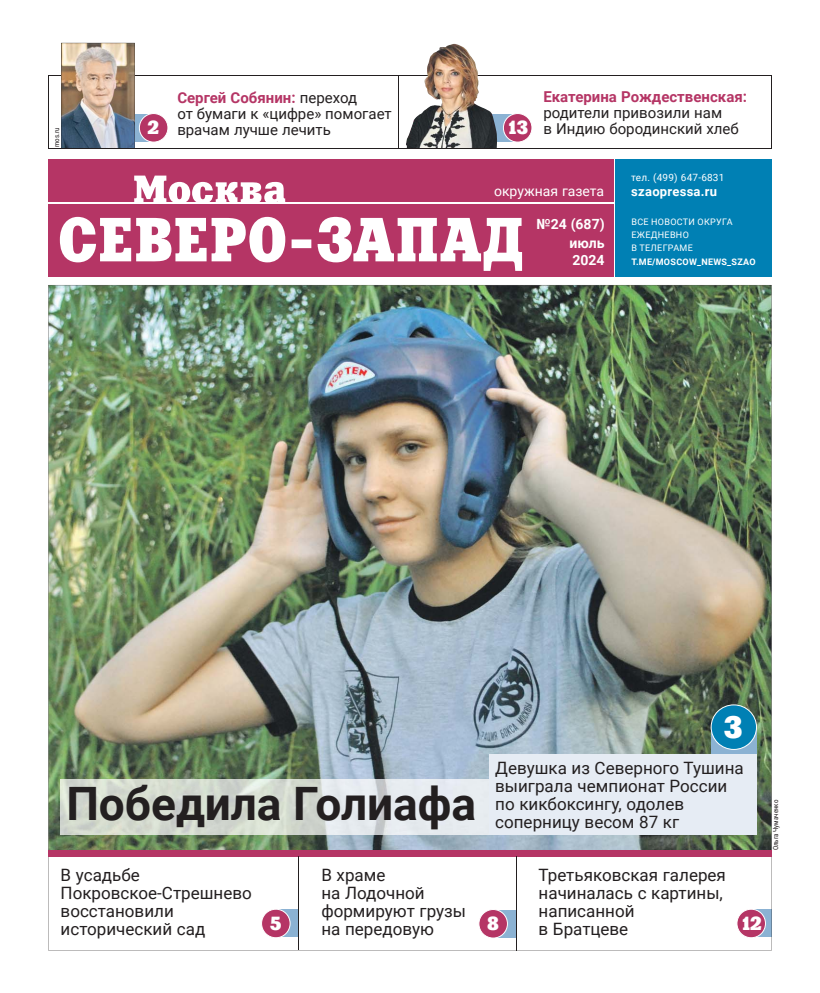
<style>
.page{position:relative;width:820px;height:993px;background:#fff}
.page>*{position:absolute;margin:0;border:0;box-sizing:border-box;transform-origin:0 0}
.t1{font:700 46px "Roboto";color:#231f20}
.t2{font:31px "Xenia C";color:#fff}
.t3{font:19px "Xenia C";color:#fff}
.t4{font:17px/18px "Roboto";color:#231f20}
.t5{font:15px/16px "Roboto";color:#231f20}
.t6{font:700 15px "Roboto";color:#b53565}
.t7{font:700 14px/19.8px "Roboto";color:#fff;text-align:right}
.t8{font:14px "Roboto";color:#fff}
.t9{font:700 13px "Roboto";letter-spacing:.02em;color:#fff}
.t10{font:10px "Roboto";letter-spacing:.02em;color:#fff}
.t11{font:9px/13px "Roboto";letter-spacing:.035em;color:#fff}
.t12{font:700 9px "Roboto";letter-spacing:.035em;color:#fff}
.t13{font:7px "Roboto Condensed";color:#231f20}
.s1{font-weight:700;color:#b53565}
</style>
<div class="page">
<div style="left:48px;top:159px;width:566px;height:117px;background:#b53565"></div>
<div style="left:614px;top:159px;width:157px;height:117px;background:#0080b4"></div>
<hr style="left:48px;top:202px;width:566px;height:1px;background:#fff">
<svg style="left:134px;top:175px;width:151px;height:29px"></svg>
<svg style="left:60px;top:217px;width:462px;height:54px"></svg>
<hr style="left:48px;top:75px;width:723px;height:1px;background:#231f20">
<hr style="left:771px;top:75px;width:1px;height:73px;background:#231f20">
<hr style="left:48px;top:75px;width:1px;height:74px;background:#231f20">
<svg style="left:48px;top:856px;width:723px;height:94px"></svg>
<img style="left:48px;top:285px;width:723px;height:565px">
<div style="left:48px;top:850px;width:723px;height:6px;background:#b53565"></div>
<div style="left:276px;top:909px;width:22px;height:28px;background:#8bb2d3"></div>
<svg style="left:261px;top:908px;width:29px;height:29px"></svg>
<hr style="left:298px;top:856px;width:1px;height:93px;background:#231f20">
<div style="left:492px;top:909px;width:24px;height:28px;background:#8bb2d3"></div>
<svg style="left:478px;top:908px;width:29px;height:30px"></svg>
<hr style="left:516px;top:856px;width:1px;height:94px;background:#231f20">
<img style="left:61px;top:43px;width:107px;height:105px">
<svg style="left:467px;top:114px;width:35px;height:28px"></svg>
<svg style="left:502px;top:113px;width:30px;height:29px"></svg>
<hr style="left:398px;top:75px;width:1px;height:73px;background:#231f20">
<img style="left:61px;top:778px;width:428px;height:56px">
<div style="left:710px;top:728px;width:46px;height:30px;background:#8bb2d3"></div>
<svg style="left:710px;top:704px;width:46px;height:45px;background:#2385ac"></svg>
<div style="left:489px;top:754px;width:267px;height:80px;background:#e6ecf4"></div>
<hr style="left:614px;top:158px;width:1px;height:120px;background:#fff">
<hr style="left:48px;top:148px;width:723px;height:1px;background:#231f20">
<p class="t13" style="left:53px;top:147px;width:21px;rotate:-90deg">mos.ru</p>
<p class="t3" style="left:147px;top:115px;width:13px">2</p>
<p class="t5" style="left:177px;top:90px;width:216px"><span class="s1">Сергей Собянин:</span> переход<br>от бумаги к «цифре» помогает врачам лучше лечить</p>
<p class="t3" style="left:506px;top:115px;width:23px">13</p>
<p class="t6" style="left:543px;top:88px;width:205px">Екатерина Рождественская:</p>
<p class="t5" style="left:543px;top:105px;width:197px">родители привозили нам<br>в Индию бородинский хлеб</p>
<p class="t8" style="left:494px;top:183px;width:112px">окружная газета</p>
<p class="t7" style="left:536px;top:214px;width:70px">№24 (687) июль</p>
<p class="t7" style="left:572px;top:251px;width:34px">2024</p>
<p class="t10" style="left:631px;top:172px;width:95px">тел. (499) 647-6831</p>
<p class="t9" style="left:631px;top:184px;width:87px">szaopressa.ru</p>
<p class="t11" style="left:631px;top:215px;width:103px">ВСЕ НОВОСТИ ОКРУГА<br>ЕЖЕДНЕВНО<br>В ТЕЛЕГРАМЕ</p>
<p class="t12" style="left:631px;top:257px;width:126px">T.ME/MOSCOW_NEWS_SZAO</p>
<h1 class="t1" style="left:66px;top:777px;width:411px">Победила Голиафа</h1>
<p class="t4" style="left:61px;top:865px;width:192px">В усадьбе<br>Покровское-Стрешнево восстановили исторический сад</p>
<p class="t3" style="left:269px;top:910px;width:13px">5</p>
<p class="t4" style="left:321px;top:866px;width:146px">В храме<br>на Лодочной формируют грузы на передовую</p>
<h2 class="t2" style="left:723px;top:707px;width:21px">3</h2>
<p class="t4" style="left:495px;top:758px;width:250px">Девушка из Северного Тушина выиграла чемпионат России по кикбоксингу, одолев соперницу весом 87 кг</p>
<p class="t3" style="left:487px;top:911px;width:13px">8</p>
<p class="t4" style="left:538px;top:865px;width:189px">Третьяковская галерея начиналась с картины, написанной<br>в Братцеве</p>
<p class="t3" style="left:739px;top:910px;width:23px">12</p>
<p class="t13" style="left:771px;top:850px;width:52px;rotate:-90deg">Ольга Чумаченко</p>
</div>
